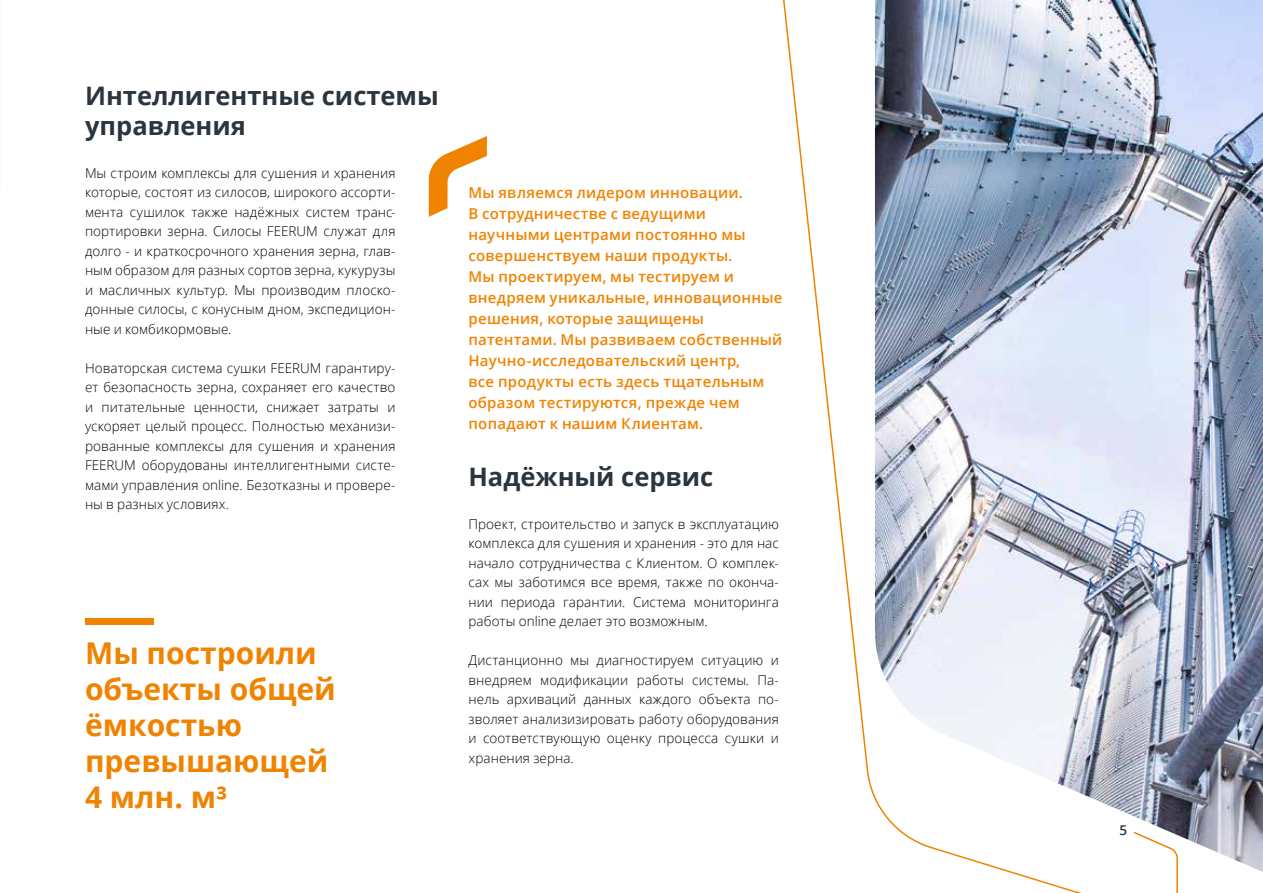
<style>
.page{position:relative;width:1263px;height:893px;background:#fff}
.page>*{position:absolute;margin:0;border:0;box-sizing:border-box;transform-origin:0 0}
.t1{font:700 30px/36px "Open Sans";color:#f08300}
.t2{font:700 25.5px/30.6px "Open Sans";color:#2c353d}
.t3{font:600 15px/21px "Open Sans";letter-spacing:.015em;color:#f08300}
.t4{font:300 13.5px/19.5px "Open Sans";letter-spacing:.005em;color:#000;text-align:justify}
.t5{font:600 13.5px "Open Sans";color:#2c353d}
</style>
<div class="page">
<svg style="left:783px;top:0;width:395px;height:893px"></svg>
<div style="left:85px;top:618px;width:68px;height:6px;background:#f08300"></div>
<svg style="left:429px;top:136px;width:58px;height:81px"></svg>
<img style="left:875px;top:0;width:388px;height:872px">
<h2 class="t2" style="left:85px;top:79px;width:355px">Интеллигентные системы управления</h2>
<p class="t4" style="left:85px;top:163px;width:312px">Мы строим комплексы для сушения и хранения которые, состоят из силосов, широкого ассорти&shy;мента сушилок также надёжных систем транс&shy;портировки зерна. Силосы FEERUM служат для долго - и краткосрочного хранения зерна, глав&shy;ным образом для разных сортов зерна, кукурузы и масличных культур. Мы производим плоско&shy;донные силосы, с конусным дном, экспедицион&shy;ные и комбикормовые.</p>
<p class="t4" style="left:85px;top:358px;width:312px">Новаторская система сушки FEERUM гарантиру&shy;ет безопасность зерна, сохраняет его качество и питательные ценности, снижает затраты и ускоряет целый процесс. Полностью механизи&shy;рованные комплексы для сушения и хранения FEERUM оборудованы интеллигентными систе&shy;мами управления online. Безотказны и провере&shy;ны в разных условиях.</p>
<h1 class="t1" style="left:85px;top:635px;width:252px">Мы построили объекты общей ёмкостью превышающей<br>4 млн. м³</h1>
<p class="t3" style="left:468px;top:182px;width:315px">Мы являемся лидером инновации.<br>В сотрудничестве с ведущими научными центрами постоянно мы совершенствуем наши продукты.<br>Мы проектируем, мы тестируем и внедряем уникальные, инновационные решения, которые защищены патентами. Мы развиваем собственный<br>Научно-исследовательский центр,<br>все продукты есть здесь тщательным образом тестируются, прежде чем попадают к нашим Клиентам.</p>
<h2 class="t2" style="left:468px;top:460px;width:246px">Надёжный сервис</h2>
<p class="t4" style="left:468px;top:514px;width:312px">Проект, строительство и запуск в эксплуатацию комплекса для сушения и хранения - это для нас начало сотрудничества с Клиентом. О комплек&shy;сах мы заботимся все время, также по оконча&shy;нии периода гарантии. Система мониторинга работы online делает это возможным.</p>
<p class="t4" style="left:468px;top:650px;width:312px">Дистанционно мы диагностируем ситуацию и внедряем модификации работы системы. Па&shy;нель архиваций данных каждого объекта по&shy;зволяет анализизировать работу оборудования и соответствующую оценку процесса сушки и хранения зерна.</p>
<p class="t5" style="left:1119px;top:821px;width:9px">5</p>
</div>
